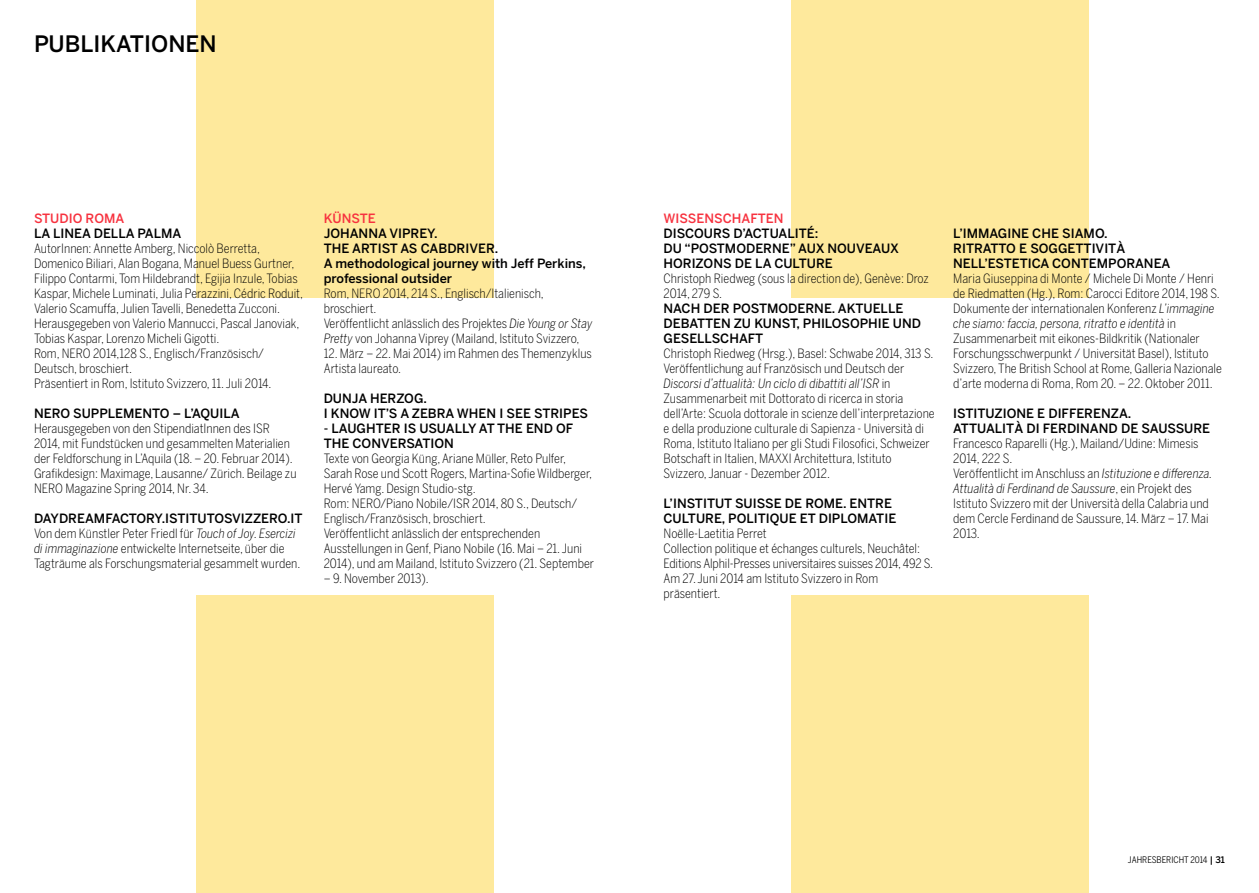
<style>
.page{position:relative;width:1259px;height:893px;background:#fff}
.page>*{position:absolute;margin:0;border:0;box-sizing:border-box;transform-origin:0 0}
.t1{font:500 22.5px "Benton Sans";color:#000}
.t2{font:300 12.75px/15px "Benton Sans Cond";color:#000}
.t3{font:500 12.75px/15px "Benton Sans";color:#000}
.t4{font:500 12.75px "Benton Sans";color:#f7323f}
.t5{font:9px "Benton Sans Cond";color:#000}
.s1{font-style:italic}
.s2{font-family:"Benton Sans";font-weight:500}
</style>
<div class="page">
<div style="left:196px;top:0;width:297px;height:298px;background:#fee99c"></div>
<div style="left:791px;top:0;width:298px;height:298px;background:#fee99c"></div>
<div style="left:196px;top:595px;width:297px;height:298px;background:#fee99c"></div>
<div style="left:791px;top:595px;width:298px;height:298px;background:#fee99c"></div>
<h1 class="t1" style="left:34px;top:30px;width:184px">PUBLIKATIONEN</h1>
<p class="t4" style="left:34px;top:210px;width:92px">STUDIO ROMA</p>
<p class="t3" style="left:34px;top:225px;width:149px">LA LINEA DELLA PALMA</p>
<p class="t2" style="left:34px;top:241px;width:271px">AutorInnen: Annette Amberg, Niccolò Berretta, Domenico Biliari, Alan Bogana, Manuel Buess Gurtner, Filippo Contarmi, Tom Hildebrandt, Egijia Inzule, Tobias Kaspar, Michele Luminati, Julia Perazzini, Cédric Roduit, Valerio Scamuffa, Julien Tavelli, Benedetta Zucconi.<br>Herausgegeben von Valerio Mannucci, Pascal Janoviak, Tobias Kaspar, Lorenzo Micheli Gigotti.<br>Rom, NERO 2014,128 S., Englisch/Französisch/ Deutsch, broschiert.<br>Präsentiert in Rom, Istituto Svizzero, 11. Juli 2014.</p>
<p class="t3" style="left:34px;top:405px;width:207px">NERO SUPPLEMENTO – L’AQUILA</p>
<p class="t2" style="left:34px;top:420px;width:264px">Herausgegeben von den StipendiatInnen des ISR 2014, mit Fundstücken und gesammelten Materialien der Feldforschung in L’Aquila (18. – 20. Februar 2014).<br>Grafikdesign: Maximage, Lausanne/ Zürich. Beilage zu NERO Magazine Spring 2014, Nr. 34.</p>
<p class="t3" style="left:34px;top:510px;width:270px">DAYDREAMFACTORY.ISTITUTOSVIZZERO.IT</p>
<p class="t2" style="left:34px;top:525px;width:268px">Von dem Künstler Peter Friedl für <span class="s1">Touch of Joy. Esercizi di immaginazione</span> entwickelte Internetseite, über die<br>Tagträume als Forschungsmaterial gesammelt wurden.</p>
<p class="t4" style="left:324px;top:210px;width:53px">KÜNSTE</p>
<p class="t3" style="left:324px;top:225px;width:264px">JOHANNA VIPREY.<br>THE ARTIST AS CABDRIVER.<br>A methodological journey with Jeff Perkins, professional outsider</p>
<p class="t2" style="left:324px;top:285px;width:270px">Rom, NERO 2014, 214 S., Englisch/Italienisch, broschiert.<br>Veröffentlicht anlässlich des Projektes <span class="s1">Die Young or Stay Pretty</span> von Johanna Viprey (Mailand, Istituto Svizzero,</p>
<p class="t2" style="left:324px;top:345px;width:270px">12. März – 22. Mai 2014) im Rahmen des Themenzyklus<br>Artista laureato.</p>
<p class="t3" style="left:324px;top:390px;width:266px">DUNJA HERZOG.<br>I KNOW IT’S A ZEBRA WHEN I SEE STRIPES</p>
<p class="t3" style="left:324px;top:420px;width:251px">- LAUGHTER IS USUALLY AT THE END OF<br>THE CONVERSATION</p>
<p class="t2" style="left:324px;top:450px;width:272px">Texte von Georgia Küng, Ariane Müller, Reto Pulfer, Sarah Rose und Scott Rogers, Martina-Sofie Wildberger, Hervé Yamg. Design Studio-stg.<br>Rom: NERO/Piano Nobile/ISR 2014, 80 S., Deutsch/ Englisch/Französisch, broschiert.<br>Veröffentlicht anlässlich der entsprechenden Ausstellungen in Genf, Piano Nobile (16. Mai – 21. Juni 2014), und am Mailand, Istituto Svizzero (21. September</p>
<p class="t2" style="left:324px;top:570px;width:106px">– 9. November 2013).</p>
<p class="t4" style="left:663px;top:211px;width:121px">WISSENSCHAFTEN</p>
<p class="t3" style="left:663px;top:225px;width:237px">DISCOURS D’ACTUALITÉ:<br>DU “POSTMODERNE” AUX NOUVEAUX<br>HORIZONS DE LA CULTURE</p>
<p class="t2" style="left:663px;top:271px;width:267px">Christoph Riedweg (sous la direction de), Genève: Droz<br>2014, 279 S.</p>
<p class="t3" style="left:663px;top:300px;width:259px">NACH DER POSTMODERNE. AKTUELLE<br>DEBATTEN ZU KUNST, PHILOSOPHIE UND<br>GESELLSCHAFT</p>
<p class="t2" style="left:663px;top:345px;width:273px">Christoph Riedweg (Hrsg.), Basel: Schwabe 2014, 313 S.<br>Veröffentlichung auf Französisch und Deutsch der <span class="s1">Discorsi d’attualità: Un ciclo di dibattiti all’ISR</span> in Zusammenarbeit mit Dottorato di ricerca in storia dell’Arte: Scuola dottorale in scienze dell’interpretazione e della produzione culturale di Sapienza - Università di Roma, Istituto Italiano per gli Studi Filosofici, Schweizer Botschaft in Italien, MAXXI Architettura, Istituto Svizzero, Januar - Dezember 2012.</p>
<p class="t3" style="left:663px;top:495px;width:234px">L’INSTITUT SUISSE DE ROME. ENTRE<br>CULTURE, POLITIQUE ET DIPLOMATIE</p>
<p class="t2" style="left:663px;top:525px;width:271px">Noëlle-Laetitia Perret<br>Collection politique et échanges culturels, Neuchâtel:<br>Editions Alphil-Presses universitaires suisses 2014, 492 S.<br>Am 27. Juni 2014 am Istituto Svizzero in Rom präsentiert.</p>
<p class="t3" style="left:953px;top:225px;width:219px">L’IMMAGINE CHE SIAMO.<br>RITRATTO E SOGGETTIVITÀ<br>NELL’ESTETICA CONTEMPORANEA</p>
<p class="t2" style="left:953px;top:270px;width:270px">Maria Giuseppina di Monte / Michele Di Monte / Henri de Riedmatten (Hg.), Rom: Carocci Editore 2014, 198 S.<br>Dokumente der internationalen Konferenz <span class="s1">L’immagine che siamo: faccia, persona, ritratto e identità</span> in Zusammenarbeit mit eikones-Bildkritik (Nationaler Forschungsschwerpunkt / Universität Basel), Istituto Svizzero, The British School at Rome, Galleria Nazionale d’arte moderna di Roma, Rom 20. – 22. Oktober 2011.</p>
<p class="t3" style="left:953px;top:405px;width:258px">ISTITUZIONE E DIFFERENZA.<br>ATTUALITÀ DI FERDINAND DE SAUSSURE</p>
<p class="t2" style="left:953px;top:435px;width:261px">Francesco Raparelli (Hg.), Mailand/Udine: Mimesis 2014, 222 S.<br>Veröffentlicht im Anschluss an <span class="s1">Istituzione e differenza.<br>Attualità di Ferdinand de Saussure</span>, ein Projekt des Istituto Svizzero mit der Università della Calabria und dem Cercle Ferdinand de Saussure, 14. März – 17. Mai 2013.</p>
<p class="t5" style="left:1128px;top:854px;width:98px">JAHRESBERICHT 2014 <span class="s2">| 31</span></p>
</div>
